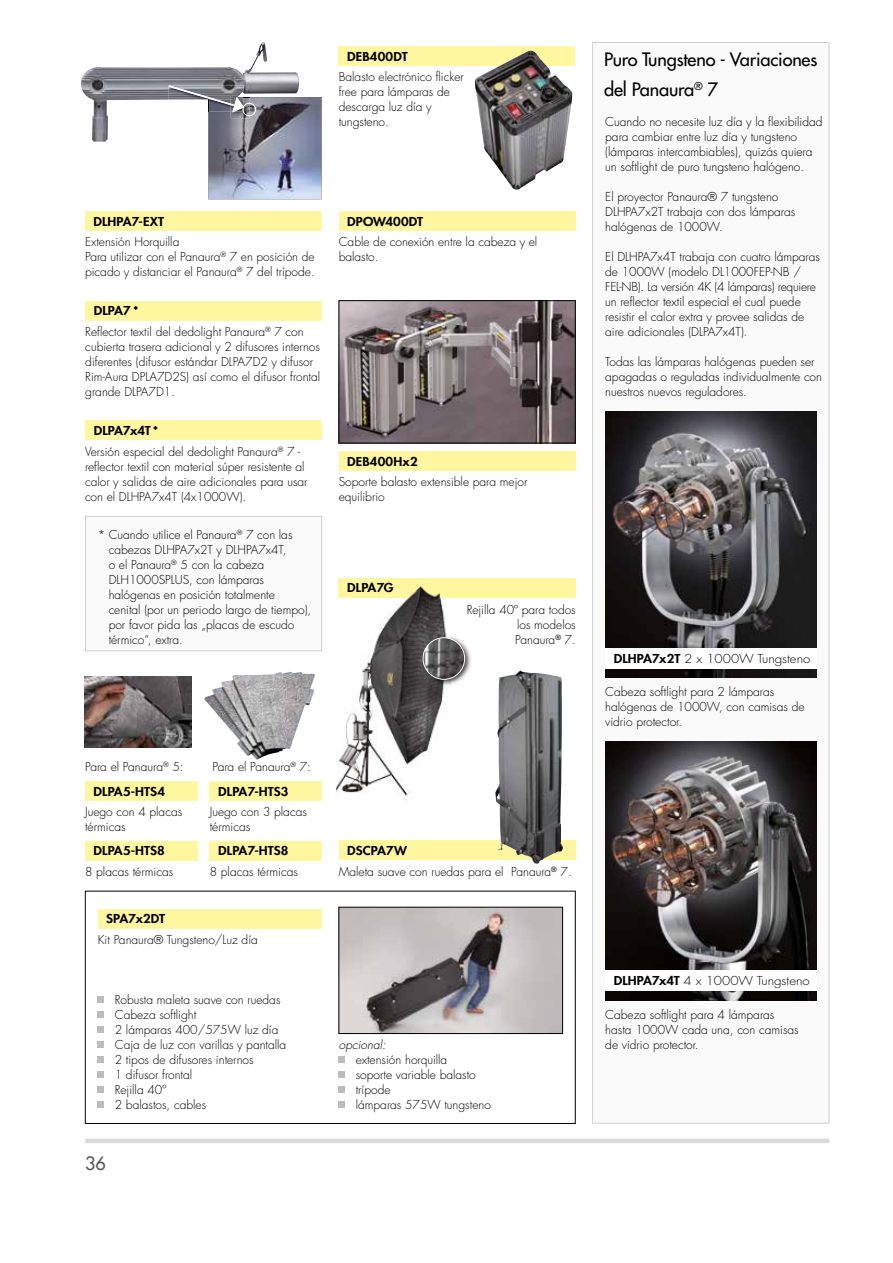
<style>
.page{position:relative;width:893px;height:1263px;background:#fff}
.page>*{position:absolute;margin:0;border:0;box-sizing:border-box;transform-origin:0 0}
.t1{font:500 18px/30px "Futura LT Pro";letter-spacing:-.01em;color:#000}
.t2{font:500 18px "Futura LT Pro";color:#575756}
.t3{font:300 12px/15px "Futura LT Pro";color:#000}
.t4{font:800 12px "Futura LT Pro";letter-spacing:.005em;color:#000;scale:1.1 1}
.t5{font:300 12px "Futura LT Pro";color:#000;scale:1.1 1}
.t6{font:italic 300 12px "Futura LT Pro";color:#000}
.s1{font-weight:800}
</style>
<div class="page">
<hr style="left:85px;top:1139px;width:744px;height:4px;background:#dadada">
<div style="left:85px;top:891px;width:490px;height:233px;border:1px solid #000"></div>
<svg style="left:593px;top:43px;width:236px;height:1080px"></svg>
<svg style="left:85px;top:516px;width:237px;height:135px"></svg>
<img style="left:341px;top:302px;width:232px;height:139px">
<div style="left:339px;top:300px;width:236px;height:143px;border:1px solid #000"></div>
<img style="left:605px;top:741px;width:211px;height:259px">
<img style="left:81px;top:42px;width:218px;height:100px">
<svg style="left:168px;top:85px;width:154px;height:114px"></svg>
<img style="left:341px;top:909px;width:220px;height:123px">
<div style="left:339px;top:907px;width:224px;height:127px;border:1px solid #000"></div>
<img style="left:605px;top:411px;width:211px;height:266px">
<img style="left:85px;top:676px;width:107px;height:72px">
<img style="left:204px;top:671px;width:111px;height:89px">
<div style="left:85px;top:211px;width:237px;height:20px;background:#fff6a0"></div>
<div style="left:85px;top:301px;width:237px;height:20px;background:#fff6a0"></div>
<div style="left:85px;top:420px;width:237px;height:20px;background:#fff6a0"></div>
<div style="left:339px;top:46px;width:236px;height:20px;background:#fff6a0"></div>
<div style="left:339px;top:211px;width:236px;height:20px;background:#fff6a0"></div>
<div style="left:339px;top:451px;width:236px;height:20px;background:#fff6a0"></div>
<div style="left:339px;top:578px;width:236px;height:20px;background:#fff6a0"></div>
<div style="left:339px;top:840px;width:236px;height:20px;background:#fff6a0"></div>
<div style="left:85px;top:841px;width:112px;height:20px;background:#fff6a0"></div>
<div style="left:210px;top:841px;width:112px;height:20px;background:#fff6a0"></div>
<div style="left:85px;top:781px;width:112px;height:20px;background:#fff6a0"></div>
<div style="left:210px;top:781px;width:112px;height:20px;background:#fff6a0"></div>
<div style="left:98px;top:909px;width:224px;height:20px;background:#fff6a0"></div>
<img style="left:474px;top:51px;width:98px;height:139px">
<img style="left:495px;top:670px;width:68px;height:194px">
<img style="left:336px;top:579px;width:111px;height:217px">
<img style="left:339px;top:579px;width:108px;height:19px">
<img style="left:421px;top:635px;width:50px;height:51px">
<img style="left:423px;top:638px;width:42px;height:41px">
<div style="left:423px;top:637px;width:42px;height:43px;border:1px solid #fff;border-radius:50%"></div>
<div style="left:605px;top:648px;width:211px;height:21px;background:#fff"></div>
<div style="left:605px;top:970px;width:211px;height:21px;background:#fff"></div>
<svg style="left:98px;top:996px;width:6px;height:6px"></svg>
<svg style="left:98px;top:1011px;width:6px;height:6px"></svg>
<svg style="left:98px;top:1026px;width:6px;height:6px"></svg>
<svg style="left:98px;top:1041px;width:6px;height:6px"></svg>
<svg style="left:98px;top:1056px;width:6px;height:6px"></svg>
<svg style="left:98px;top:1071px;width:6px;height:6px"></svg>
<svg style="left:98px;top:1086px;width:6px;height:6px"></svg>
<svg style="left:98px;top:1101px;width:6px;height:6px"></svg>
<svg style="left:339px;top:1056px;width:6px;height:6px"></svg>
<svg style="left:339px;top:1071px;width:6px;height:6px"></svg>
<svg style="left:339px;top:1086px;width:6px;height:6px"></svg>
<svg style="left:339px;top:1101px;width:6px;height:6px"></svg>
<p class="t4" style="left:347px;top:47px;width:56px">DEB400DT</p>
<p class="t3" style="left:339px;top:69px;width:127px">Balasto electrónico flicker free para lámparas de descarga luz día y tungsteno.</p>
<p class="t4" style="left:94px;top:212px;width:66px">DLHPA7-EXT</p>
<p class="t4" style="left:347px;top:212px;width:71px">DPOW400DT</p>
<p class="t3" style="left:85px;top:234px;width:231px">Extensión Horquilla<br>Para utilizar con el Panaura<sup>®</sup> 7 en posición de picado y distanciar el Panaura<sup>®</sup> 7 del trípode.</p>
<p class="t3" style="left:339px;top:234px;width:200px">Cable de conexión entre la cabeza y el balasto.</p>
<p class="t4" style="left:94px;top:302px;width:42px">DLPA7 *</p>
<p class="t3" style="left:85px;top:324px;width:236px">Reflector textil del dedolight Panaura<sup>®</sup> 7 con cubierta trasera adicional y 2 difusores internos diferentes (difusor estándar DLPA7D2 y difusor Rim-Aura DPLA7D2S) así como el difusor frontal grande DLPA7D1.</p>
<p class="t4" style="left:94px;top:421px;width:60px">DLPA7x4T *</p>
<p class="t3" style="left:85px;top:444px;width:224px">Versión especial del dedolight Panaura<sup>®</sup> 7 - reflector textil con material súper resistente al calor y salidas de aire adicionales para usar con el DLHPA7x4T (4x1000W).</p>
<p class="t3" style="left:109px;top:527px;width:204px;text-indent:-11px">* Cuando utilice el Panaura<sup>®</sup> 7 con las cabezas DLHPA7x2T y DLHPA7x4T,<br>o el Panaura<sup>®</sup> 5 con la cabeza<br>DLH1000SPLUS, con lámparas halógenas en posición totalmente<br>cenital (por un periodo largo de tiempo), por favor pida las „placas de escudo térmico“, extra.</p>
<p class="t4" style="left:347px;top:452px;width:65px">DEB400Hx2</p>
<p class="t3" style="left:339px;top:474px;width:190px">Soporte balasto extensible para mejor equilibrio</p>
<p class="t4" style="left:347px;top:578px;width:44px">DLPA7G</p>
<p class="t3" style="left:515px;top:602px;width:62px;text-align:justify;text-indent:-48px">Rejilla 40º para todos los modelos Panaura<sup>®</sup> 7.</p>
<p class="t3" style="left:85px;top:759px;width:100px">Para el Panaura<sup>®</sup> 5:</p>
<p class="t3" style="left:212px;top:759px;width:100px">Para el Panaura<sup>®</sup> 7:</p>
<p class="t4" style="left:94px;top:782px;width:66px">DLPA5-HTS4</p>
<p class="t3" style="left:85px;top:804px;width:99px">Juego con 4 placas térmicas</p>
<p class="t4" style="left:218px;top:782px;width:65px">DLPA7-HTS3</p>
<p class="t3" style="left:210px;top:804px;width:99px">Juego con 3 placas térmicas</p>
<p class="t4" style="left:94px;top:842px;width:66px">DLPA5-HTS8</p>
<p class="t3" style="left:85px;top:864px;width:90px">8 placas térmicas</p>
<p class="t4" style="left:218px;top:842px;width:65px">DLPA7-HTS8</p>
<p class="t3" style="left:210px;top:864px;width:90px">8 placas térmicas</p>
<p class="t4" style="left:106px;top:910px;width:55px">SPA7x2DT</p>
<p class="t3" style="left:98px;top:932px;width:162px">Kit Panaura® Tungsteno/Luz día</p>
<p class="t3" style="left:115px;top:992px;width:173px">Robusta maleta suave con ruedas<br>Cabeza softlight<br>2 lámparas 400/575W luz día<br>Caja de luz con varillas y pantalla<br>2 tipos de difusores internos<br>1 difusor frontal<br>Rejilla 40º<br>2 balastos, cables</p>
<h1 class="t2" style="left:85px;top:1150px;width:22px">36</h1>
<p class="t3" style="left:339px;top:839px;width:235px;line-height:21.6px;text-indent:9px"><span class="s1">DSCPA7W<br></span>Maleta suave con ruedas para el Panaura<sup>®</sup> 7.</p>
<p class="t6" style="left:339px;top:1036px;width:49px">opcional:</p>
<p class="t3" style="left:356px;top:1052px;width:137px">extensión horquilla<br>soporte variable balasto trípode<br>lámparas 575W tungsteno</p>
<h1 class="t1" style="left:604px;top:44px;width:215px">Puro Tungsteno - Variaciones del Panaura<sup>®</sup> 7</h1>
<p class="t3" style="left:605px;top:114px;width:219px">Cuando no necesite luz día y la flexibilidad para cambiar entre luz día y tungsteno (lámparas intercambiables), quizás quiera un softlight de puro tungsteno halógeno.</p>
<p class="t3" style="left:605px;top:189px;width:192px">El proyector Panaura® 7 tungsteno<br>DLHPA7x2T trabaja con dos lámparas halógenas de 1000W.</p>
<p class="t3" style="left:605px;top:249px;width:216px">El DLHPA7x4T trabaja con cuatro lámparas de 1000W (modelo DL1000FEP-NB / FEL-NB). La versión 4K (4 lámparas) requiere un reflector textil especial el cual puede resistir el calor extra y provee salidas de aire adicionales (DLPA7x4T).</p>
<p class="t3" style="left:605px;top:354px;width:218px">Todas las lámparas halógenas pueden ser apagadas o reguladas individualmente con nuestros nuevos reguladores.</p>
<p class="t5" style="left:614px;top:651px;width:180px"><span class="s1">DLHPA7x2T</span> 2 x 1000W Tungsteno</p>
<p class="t3" style="left:605px;top:684px;width:201px">Cabeza softlight para 2 lámparas halógenas de 1000W, con camisas de vidrio protector.</p>
<p class="t5" style="left:614px;top:973px;width:180px"><span class="s1">DLHPA7x4T</span> 4 x 1000W Tungsteno</p>
<p class="t3" style="left:605px;top:1007px;width:195px">Cabeza softlight para 4 lámparas hasta 1000W cada una, con camisas de vidrio protector.</p>
</div>
